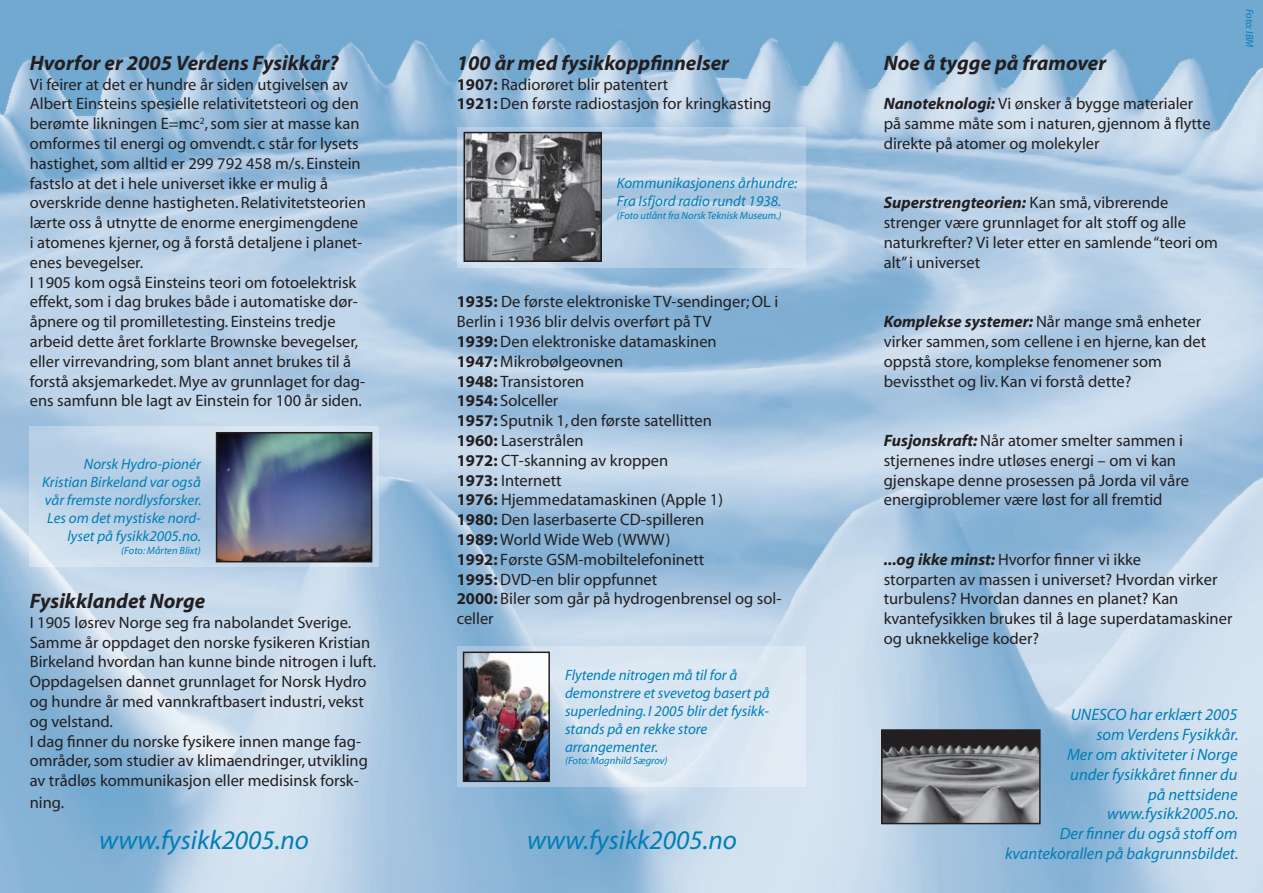
<style>
.page{position:relative;width:1263px;height:893px;background:#fff}
.page>*{position:absolute;margin:0;border:0;box-sizing:border-box;transform-origin:0 0}
.t1{font:italic 27px "Myriad";color:#007eb6}
.t2{font:italic 700 21px "Myriad";color:#231f20}
.t3{font:16.5px/19.8px "Myriad";color:#231f20}
.t4{font:italic 16.5px/19.8px "Myriad";color:#007eb6;text-align:right}
.t5{font:italic 15px/18px "Myriad";color:#007eb6}
.t6{font:italic 10.5px "Myriad";color:#007eb6}
.s1{font-weight:700}
.s2{font-weight:700;font-style:italic}
</style>
<div class="page">
<img style="left:0;top:0;width:472px;height:472px">
<img style="left:472px;top:0;width:791px;height:157px">
<img style="left:790px;top:157px;width:473px;height:736px">
<img style="left:0;top:472px;width:52px;height:421px">
<img style="left:30px;top:427px;width:348px;height:140px">
<img style="left:219px;top:435px;width:150px;height:124px">
<div style="left:216px;top:432px;width:156px;height:130px;border:2px solid #231f20"></div>
<img style="left:457px;top:128px;width:349px;height:140px">
<img style="left:466px;top:135px;width:133px;height:124px">
<div style="left:463px;top:132px;width:139px;height:130px;border:2px solid #231f20"></div>
<img style="left:457px;top:646px;width:349px;height:141px">
<img style="left:466px;top:655px;width:81px;height:124px">
<div style="left:463px;top:652px;width:87px;height:130px;border:2px solid #231f20"></div>
<img style="left:884px;top:732px;width:154px;height:89px">
<div style="left:881px;top:729px;width:160px;height:95px;border:2px solid #231f20"></div>
<p class="t2" style="left:30px;top:52px;width:310px">Hvorfor er 2005 Verdens Fysikkår?</p>
<p class="t3" style="left:30px;top:75px;width:338px">Vi feirer at det er hundre år siden utgivelsen av Albert Einsteins spesielle relativitetsteori og den berømte likningen E=mc<sup>2</sup>, som sier at masse kan omformes til energi og omvendt. c står for lysets hastighet, som alltid er 299 792 458 m/s. Einstein fastslo at det i hele universet ikke er mulig å overskride denne hastigheten. Relativitetsteorien lærte oss å utnytte de enorme energimengdene i atomenes kjerner, og å forstå detaljene i planet&shy;enes bevegelser.<br>I 1905 kom også Einsteins teori om fotoelektrisk effekt, som i dag brukes både i automatiske dør&shy;åpnere og til promilletesting. Einsteins tredje arbeid dette året forklarte Brownske bevegelser, eller virrevandring, som blant annet brukes til å forstå aksjemarkedet. Mye av grunnlaget for dag&shy;ens samfunn ble lagt av Einstein for 100 år siden.</p>
<p class="t5" style="left:42px;top:456px;width:161px;text-align:right">Norsk Hydro-pionér<br>Kristian Birkeland var også vår fremste nordlysforsker.<br>Les om det mystiske nord&shy;lyset på fysikk2005.no.</p>
<p class="t6" style="left:121px;top:545px;width:81px">(Foto: Mårten Blixt)</p>
<p class="t2" style="left:30px;top:590px;width:177px">Fysikklandet Norge</p>
<p class="t3" style="left:30px;top:613px;width:348px">I 1905 løsrev Norge seg fra nabolandet Sverige.<br>Samme år oppdaget den norske fysikeren Kristian Birkeland hvordan han kunne binde nitrogen i luft.<br>Oppdagelsen dannet grunnlaget for Norsk Hydro og hundre år med vannkraftbasert industri, vekst og velstand.<br>I dag finner du norske fysikere innen mange fag&shy;områder, som studier av klimaendringer, utvikling av trådløs kommunikasjon eller medisinsk forsk-</p>
<p class="t3" style="left:30px;top:793px;width:36px">ning.</p>
<p class="t2" style="left:457px;top:52px;width:274px">100 år med fysikkoppfinnelser</p>
<p class="t3" style="left:457px;top:75px;width:316px"><span class="s1">1907:</span> Radiorøret blir patentert<br><span class="s1">1921:</span> Den første radiostasjon for kringkasting</p>
<p class="t5" style="left:617px;top:175px;width:182px">Kommunikasjonens århundre:<br>Fra Isfjord radio rundt 1938.</p>
<p class="t6" style="left:617px;top:210px;width:166px">(Foto utlånt fra Norsk Teknisk Museum.)</p>
<p class="t3" style="left:457px;top:293px;width:326px"><span class="s1">1935:</span> De første elektroniske TV-sendinger; OL i<br>Berlin i 1936 blir delvis overført på TV<br><span class="s1">1939:</span> Den elektroniske datamaskinen<br><span class="s1">1947:</span> Mikrobølgeovnen<br><span class="s1">1948:</span> Transistoren<br><span class="s1">1954:</span> Solceller<br><span class="s1">1957:</span> Sputnik 1, den første satellitten<br><span class="s1">1960:</span> Laserstrålen<br><span class="s1">1972:</span> CT-skanning av kroppen<br><span class="s1">1973:</span> Internett<br><span class="s1">1976:</span> Hjemmedatamaskinen (Apple 1)<br><span class="s1">1980:</span> Den laserbaserte CD-spilleren<br><span class="s1">1989:</span> World Wide Web (WWW)<br><span class="s1">1992:</span> Første GSM-mobiltelefoninett<br><span class="s1">1995:</span> DVD-en blir oppfunnet<br><span class="s1">2000:</span> Biler som går på hydrogenbrensel og sol&shy;celler</p>
<p class="t5" style="left:565px;top:666px;width:206px">Flytende nitrogen må til for å demonstrere et svevetog basert på superledning. I 2005 blir det fysikk&shy;stands på en rekke store arrangementer.</p>
<p class="t6" style="left:565px;top:756px;width:104px">(Foto: Magnhild Sægrov)</p>
<h1 class="t1" style="left:99px;top:827px;width:211px">www.fysikk2005.no</h1>
<h1 class="t1" style="left:527px;top:827px;width:211px">www.fysikk2005.no</h1>
<p class="t2" style="left:884px;top:52px;width:224px">Noe å tygge på framover</p>
<p class="t3" style="left:884px;top:95px;width:328px"><span class="s2">Nanoteknologi:</span> Vi ønsker å bygge materialer på samme måte som i naturen, gjennom å flytte direkte på atomer og molekyler</p>
<p class="t3" style="left:884px;top:194px;width:336px"><span class="s2">Superstrengteorien:</span> Kan små, vibrerende strenger være grunnlaget for alt stoff og alle naturkrefter? Vi leter etter en samlende “teori om alt” i universet</p>
<p class="t6" style="left:1255px;top:9px;width:40px;rotate:90deg">Foto: IBM</p>
<p class="t3" style="left:884px;top:312px;width:324px"><span class="s2">Komplekse systemer:</span> Når mange små enheter virker sammen, som cellene i en hjerne, kan det oppstå store, komplekse fenomener som bevissthet og liv. Kan vi forstå dette?</p>
<p class="t3" style="left:884px;top:431px;width:307px"><span class="s2">Fusjonskraft:</span> Når atomer smelter sammen i stjernenes indre utløses energi – om vi kan gjenskape denne prosessen på Jorda vil våre energiproblemer være løst for all fremtid</p>
<p class="t3" style="left:884px;top:550px;width:350px"><span class="s2">...og ikke minst:</span> Hvorfor finner vi ikke<br>storparten av massen i universet? Hvordan virker turbulens? Hvordan dannes en planet? Kan kvantefysikken brukes til å lage superdatamaskiner og uknekkelige koder?</p>
<p class="t4" style="left:1005px;top:706px;width:235px">UNESCO har erklært 2005<br>som Verdens Fysikkår.<br>Mer om aktiviteter i Norge<br>under fysikkåret finner du<br>på nettsidene<br>www.fysikk2005.no.<br>Der finner du også stoff om kvantekorallen på bakgrunnsbildet.</p>
</div>
